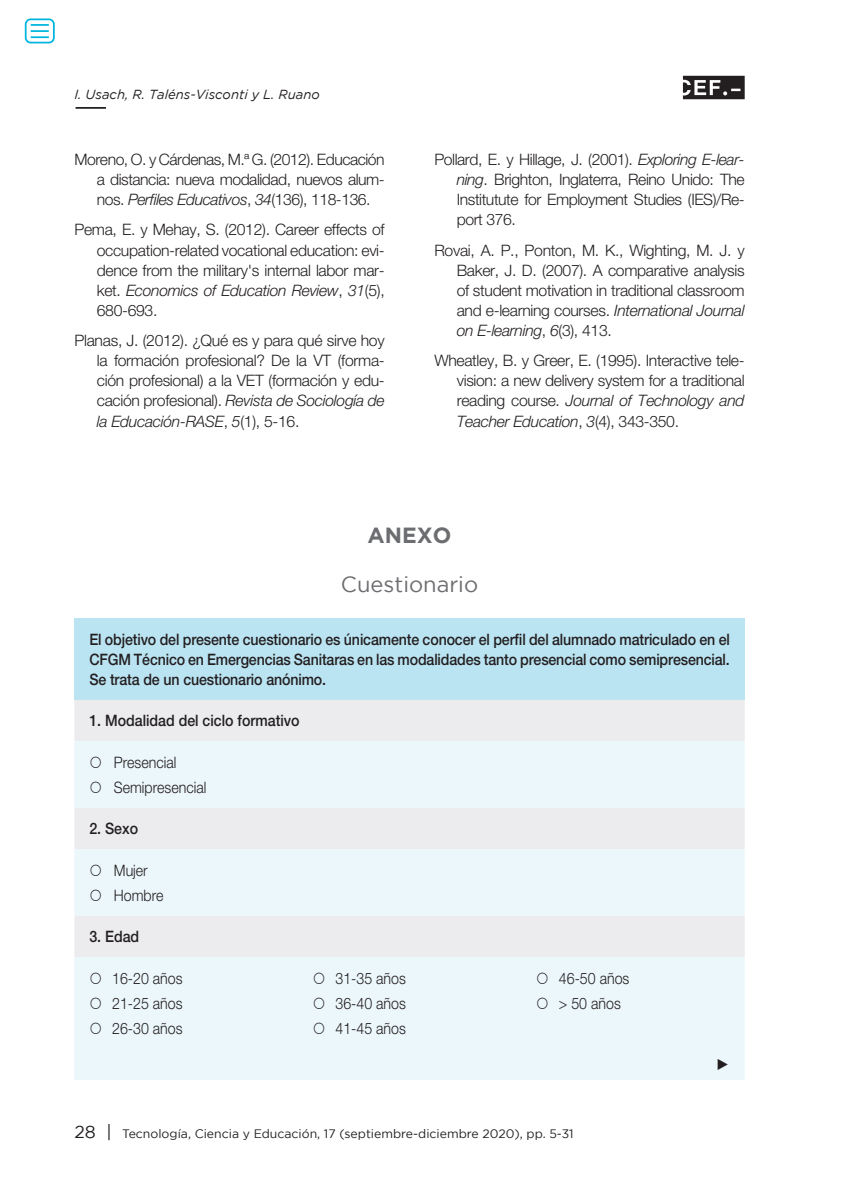
<style>
.page{position:relative;width:844px;height:1191px;background:#fff}
.page>*{position:absolute;margin:0;border:0;box-sizing:border-box;transform-origin:0 0}
.epígrafe_1_1_rtye{font:21.88px "Gotham";color:#6c6d70}
.epígrafe_1__rtye{font:700 21.88px "Gotham";color:#6c6d70}
.ref__bibliograficas{font:300 15.75px/20.1px "Helvetica Neue LT Std";letter-spacing:-.02em;color:#231f20;text-align:justify}
.Tablas_y_gráficos{font:500 15.75px/20.1px "Helvetica Neue LT Std";letter-spacing:-.01em;color:#231f20;text-align:justify;scale:.9 1}
.Tablas_y_gráficos-2{font:300 15.75px "Helvetica Neue LT Std";color:#231f20;scale:.9 1}
.Tablas_y_gráficos-3{font:15.75px "Times New Roman";color:#231f20;scale:.9 1}
.t1{font:italic 13.12px "Gotham";color:#231f20}
.t2{font:12.25px "Gotham";color:#231f20}
.s1{font-style:italic}
.s2{font-size:17.5px}
</style>
<div class="page">
<svg style="left:682px;top:76px;width:62px;height:23px"></svg>
<hr style="left:76px;top:107px;width:30px;height:2px;background:#231f20">
<div style="left:74px;top:618px;width:670px;height:82px;background:#bbe4f3"></div>
<div style="left:74px;top:700px;width:670px;height:41px;background:#ececee"></div>
<svg style="left:74px;top:741px;width:670px;height:339px;background:#ecf4f7"></svg>
<div style="left:25px;top:18px;width:30px;height:25px;border:2px solid #00b6de;border-radius:5px"></div>
<svg style="left:31px;top:24px;width:18px;height:14px"></svg>
<svg style="left:90px;top:756px;width:11px;height:12px"></svg>
<svg style="left:90px;top:781px;width:11px;height:12px"></svg>
<svg style="left:90px;top:864px;width:11px;height:12px"></svg>
<svg style="left:90px;top:889px;width:11px;height:12px"></svg>
<svg style="left:90px;top:972px;width:11px;height:12px"></svg>
<svg style="left:90px;top:997px;width:11px;height:12px"></svg>
<svg style="left:90px;top:1022px;width:11px;height:12px"></svg>
<svg style="left:314px;top:972px;width:10px;height:12px"></svg>
<svg style="left:314px;top:997px;width:10px;height:12px"></svg>
<svg style="left:314px;top:1022px;width:10px;height:12px"></svg>
<svg style="left:537px;top:972px;width:10px;height:12px"></svg>
<svg style="left:537px;top:997px;width:10px;height:12px"></svg>
<p class="t1" style="left:74px;top:87px;width:247px">I. Usach, R. Taléns-Visconti y L. Ruano</p>
<p class="ref__bibliograficas" style="left:97px;top:149px;width:289px;text-indent:-22px">Moreno, O. y Cárdenas, M.ª G. (2012). Educación a distancia: nueva modalidad, nuevos alum&shy;nos. <span class="s1">Perfiles Educativos</span>, <span class="s1">34</span>(136), 118-136.</p>
<p class="ref__bibliograficas" style="left:97px;top:219px;width:289px;text-indent:-22px">Pema, E. y Mehay, S. (2012). Career effects of occupation-related vocational education: evi&shy;dence from the military's internal labor mar&shy;ket. <span class="s1">Economics of Education Review</span>, <span class="s1">31</span>(5), 680-693.</p>
<p class="ref__bibliograficas" style="left:97px;top:330px;width:289px;text-indent:-22px">Planas, J. (2012). ¿Qué es y para qué sirve hoy la formación profesional? De la VT (forma&shy;ción profesional) a la VET (formación y edu&shy;cación profesional). <span class="s1">Revista de Sociología de la Educación-RASE</span>, <span class="s1">5</span>(1), 5-16.</p>
<p class="ref__bibliograficas" style="left:456px;top:149px;width:289px;text-indent:-22px">Pollard, E. y Hillage, J. (2001). <span class="s1">Exploring E-lear&shy;ning</span>. Brighton, Inglaterra, Reino Unido: The Institutute for Employment Studies (IES)/Re&shy;port 376.</p>
<p class="ref__bibliograficas" style="left:456px;top:239px;width:289px;text-indent:-22px">Rovai, A. P., Ponton, M. K., Wighting, M. J. y Baker, J. D. (2007). A comparative analysis of student motivation in traditional classroom and e-learning courses. <span class="s1">International Journal on E-learning</span>, <span class="s1">6</span>(3), 413.</p>
<p class="ref__bibliograficas" style="left:456px;top:350px;width:289px;text-indent:-22px">Wheatley, B. y Greer, E. (1995). Interactive tele&shy;vision: a new delivery system for a traditional reading course. <span class="s1">Journal of Technology and Teacher Education</span>, <span class="s1">3</span>(4), 343-350.</p>
<p class="epígrafe_1__rtye" style="left:367px;top:523px;width:85px">ANEXO</p>
<p class="epígrafe_1_1_rtye" style="left:341px;top:572px;width:139px">Cuestionario</p>
<p class="Tablas_y_gráficos" style="left:89px;top:629px;width:713px">El objetivo del presente cuestionario es únicamente conocer el perfil del alumnado matriculado en el CFGM Técnico en Emergencias Sanitaras en las modalidades tanto presencial como semipresencial.<br>Se trata de un cuestionario anónimo.</p>
<p class="Tablas_y_gráficos" style="left:89px;top:710px;width:235px">1. Modalidad del ciclo formativo</p>
<p class="Tablas_y_gráficos-2" style="left:114px;top:752px;width:71px">Presencial</p>
<p class="Tablas_y_gráficos-2" style="left:114px;top:778px;width:104px">Semipresencial</p>
<p class="Tablas_y_gráficos" style="left:89px;top:818px;width:56px">2. Sexo</p>
<p class="Tablas_y_gráficos-2" style="left:114px;top:860px;width:39px">Mujer</p>
<p class="Tablas_y_gráficos-2" style="left:114px;top:886px;width:57px">Hombre</p>
<p class="Tablas_y_gráficos" style="left:89px;top:926px;width:57px">3. Edad</p>
<p class="Tablas_y_gráficos-2" style="left:112px;top:968px;width:80px">16-20 años</p>
<p class="Tablas_y_gráficos-2" style="left:112px;top:994px;width:80px">21-25 años</p>
<p class="Tablas_y_gráficos-2" style="left:112px;top:1019px;width:80px">26-30 años</p>
<p class="Tablas_y_gráficos-2" style="left:335px;top:968px;width:80px">31-35 años</p>
<p class="Tablas_y_gráficos-2" style="left:335px;top:994px;width:80px">36-40 años</p>
<p class="Tablas_y_gráficos-2" style="left:335px;top:1019px;width:80px">41-45 años</p>
<p class="Tablas_y_gráficos-2" style="left:559px;top:968px;width:80px">46-50 años</p>
<p class="Tablas_y_gráficos-2" style="left:559px;top:994px;width:70px">&gt; 50 años</p>
<p class="t2" style="left:74px;top:1127px;width:500px"><span class="s2">28 |</span> Tecnología, Ciencia y Educación, 17 (septiembre-diciembre 2020), pp. 5-31</p>
<p class="Tablas_y_gráficos-3" style="left:715px;top:1053px;width:17px">►</p>
</div>
